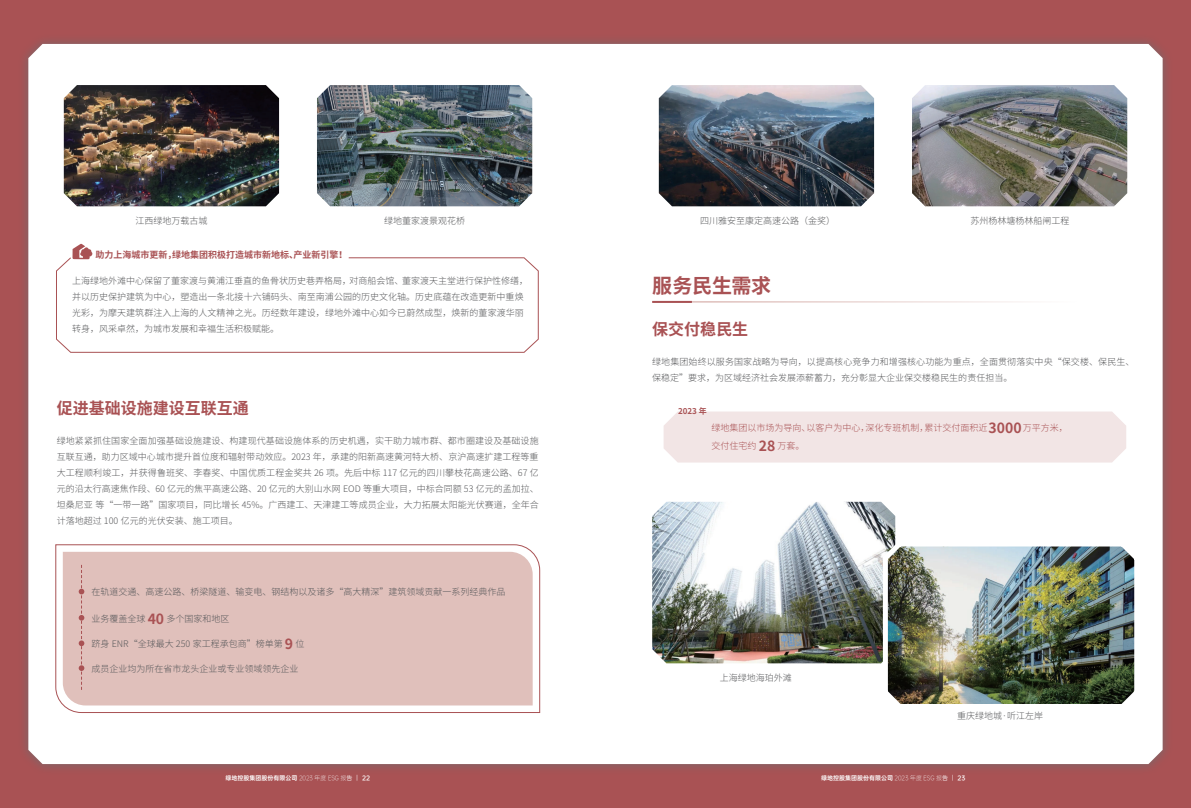
<style>
.page{position:relative;width:1191px;height:808px;background:#a95254}
.page>*{position:absolute;margin:0;border:0;box-sizing:border-box;transform-origin:0 0}
.t1{font:700 20px "Source Han Sans CN";letter-spacing:-.01em;color:#a95254}
.t2{font:700 16px "Source Han Sans CN";color:#a95254}
.t3{font:300 9px/16px "Source Han Sans CN";color:#57585a}
.t4{font:300 9px/18px "Source Han Sans CN";color:#a95254}
.t5{font:700 9px "Source Han Sans CN";color:#a95254}
.t6{font:700 8px "Source Han Sans CN";color:#a95254}
.t7{font:6px "OPPO Sans B";color:#fff}
.s1{font-weight:700;font-size:14px;color:#a95254}
.s2{font-weight:700;font-size:14px}
.s3{font-family:"OPPO Sans L"}
.s4{font-family:"OPPO Sans R"}
</style>
<div class="page">
<div style="left:18px;top:33px;width:1155px;height:742px;background:#6c6d70;opacity:.8"></div>
<div style="left:28px;top:44px;width:1134px;height:720px;background:#fff"></div>
<img style="left:64px;top:85px;width:215px;height:121px">
<img style="left:317px;top:85px;width:215px;height:121px">
<div style="left:55px;top:256px;width:484px;height:97px;background:#fff"></div>
<svg style="left:72px;top:243px;width:21px;height:16px"></svg>
<svg style="left:55px;top:544px;width:485px;height:169px;background:#e2c5c1"></svg>
<svg style="left:79px;top:565px;width:5px;height:125px"></svg>
<img style="left:659px;top:85px;width:215px;height:121px">
<img style="left:912px;top:85px;width:215px;height:121px">
<hr style="left:652px;top:301px;width:482px;height:1px;background:#ce9e98">
<hr style="left:652px;top:301px;width:40px;height:2px;background:#a95254">
<div style="left:663px;top:411px;width:463px;height:51px;background:#f2e5e5"></div>
<img style="left:652px;top:502px;width:243px;height:161px">
<img style="left:880px;top:537px;width:261px;height:174px">
<p class="t3" style="left:135px;top:213px;width:73px">江西绿地万载古城</p>
<p class="t3" style="left:384px;top:213px;width:82px">绿地董家渡景观花桥</p>
<p class="t5" style="left:95px;top:250px;width:254px">助力上海城市更新，绿地集团积极打造城市新地标、产业新引擎！</p>
<p class="t3" style="left:72px;top:273px;width:457px">上海绿地外滩中心保留了董家渡与黄浦江垂直的鱼骨状历史巷弄格局，对商船会馆、董家渡天主堂进行保护性修缮，并以历史保护建筑为中心，塑造出一条北接十六铺码头、南至南浦公园的历史文化轴。历史底蕴在改造更新中重焕光彩，为摩天建筑群注入上海的人文精神之光。历经数年建设，绿地外滩中心如今已蔚然成型，焕新的董家渡华丽转身，风采卓然，为城市发展和幸福生活积极赋能。</p>
<h2 class="t2" style="left:57px;top:399px;width:193px">促进基础设施建设互联互通</h2>
<p class="t3" style="left:57px;top:433px;width:484px;text-align:justify">绿地紧紧抓住国家全面加强基础设施建设、构建现代基础设施体系的历史机遇，实干助力城市群、都市圈建设及基础设施互联互通，助力区域中心城市提升首位度和辐射带动效应。2023 年，承建的阳新高速黄河特大桥、京沪高速扩建工程等重大工程顺利竣工，并获得鲁班奖、李春奖、中国优质工程金奖共 26 项。先后中标 117 亿元的四川攀枝花高速公路、67 亿元的沿太行高速焦作段、60 亿元的焦平高速公路、20 亿元的大别山水网 EOD 等重大项目，中标合同额 53 亿元的孟加拉、坦桑尼亚 等“一带一路”国家项目，同比增长 45%。广西建工、天津建工等成员企业，大力拓展太阳能光伏赛道，全年合计落地超过 100 亿元的光伏安装、施工项目。</p>
<p class="t3" style="left:91px;top:584px;width:415px">在轨道交通、高速公路、桥梁隧道、输变电、钢结构以及诸多“高大精深”建筑领域贡献一系列经典作品</p>
<p class="t3" style="left:91px;top:611px;width:139px">业务覆盖全球 <span class="s1">40</span> 多个国家和地区</p>
<p class="t3" style="left:91px;top:636px;width:214px">跻身 ENR“全球最大 250 家工程承包商”榜单第 <span class="s1">9</span> 位</p>
<p class="t3" style="left:91px;top:661px;width:208px">成员企业均为所在省市龙头企业或专业领域领先企业</p>
<p class="t3" style="left:700px;top:213px;width:136px">四川雅安至康定高速公路（金奖）</p>
<p class="t3" style="left:970px;top:213px;width:100px">苏州杨林塘杨林船闸工程</p>
<h1 class="t1" style="left:652px;top:274px;width:120px">服务民生需求</h1>
<h2 class="t2" style="left:652px;top:320px;width:97px">保交付稳民生</h2>
<p class="t3" style="left:652px;top:354px;width:484px">绿地集团始终以服务国家战略为导向，以提高核心竞争力和增强核心功能为重点，全面贯彻落实中央“保交楼、保民生、保稳定”要求，为区域经济社会发展添薪蓄力，充分彰显大企业保交楼稳民生的责任担当。</p>
<p class="t6" style="left:678px;top:407px;width:30px">2023 年</p>
<p class="t4" style="left:711px;top:419px;width:358px">绿地集团以市场为导向、以客户为中心，深化专班机制，累计交付面积近<span class="s2">3000</span>万平方米，交付住宅约 <span class="s2">28</span> 万套。</p>
<p class="t3" style="left:720px;top:669px;width:73px">上海绿地海珀外滩</p>
<p class="t3" style="left:957px;top:707px;width:87px">重庆绿地城·听江左岸</p>
<p class="t7" style="left:225px;top:773px;width:146px">绿地控股集团股份有限公司 <span class="s3">2023 年度 ESG 报</span><span class="s4">｜告 ｜</span>22 22</p>
<p class="t7" style="left:234px;top:773px;width:111px">绿地控股集团有限公司 <span class="s3">2023 年 ESG 报告</span></p>
<p class="t7" style="left:821px;top:773px;width:146px">绿地控股集团股份有限公司 <span class="s3">2023 年度 ESG 报</span><span class="s4">｜告 ｜</span>23 23</p>
<p class="t7" style="left:830px;top:773px;width:111px">绿地控股集团有限公司 <span class="s3">2023 年 ESG 报告</span></p>
</div>
